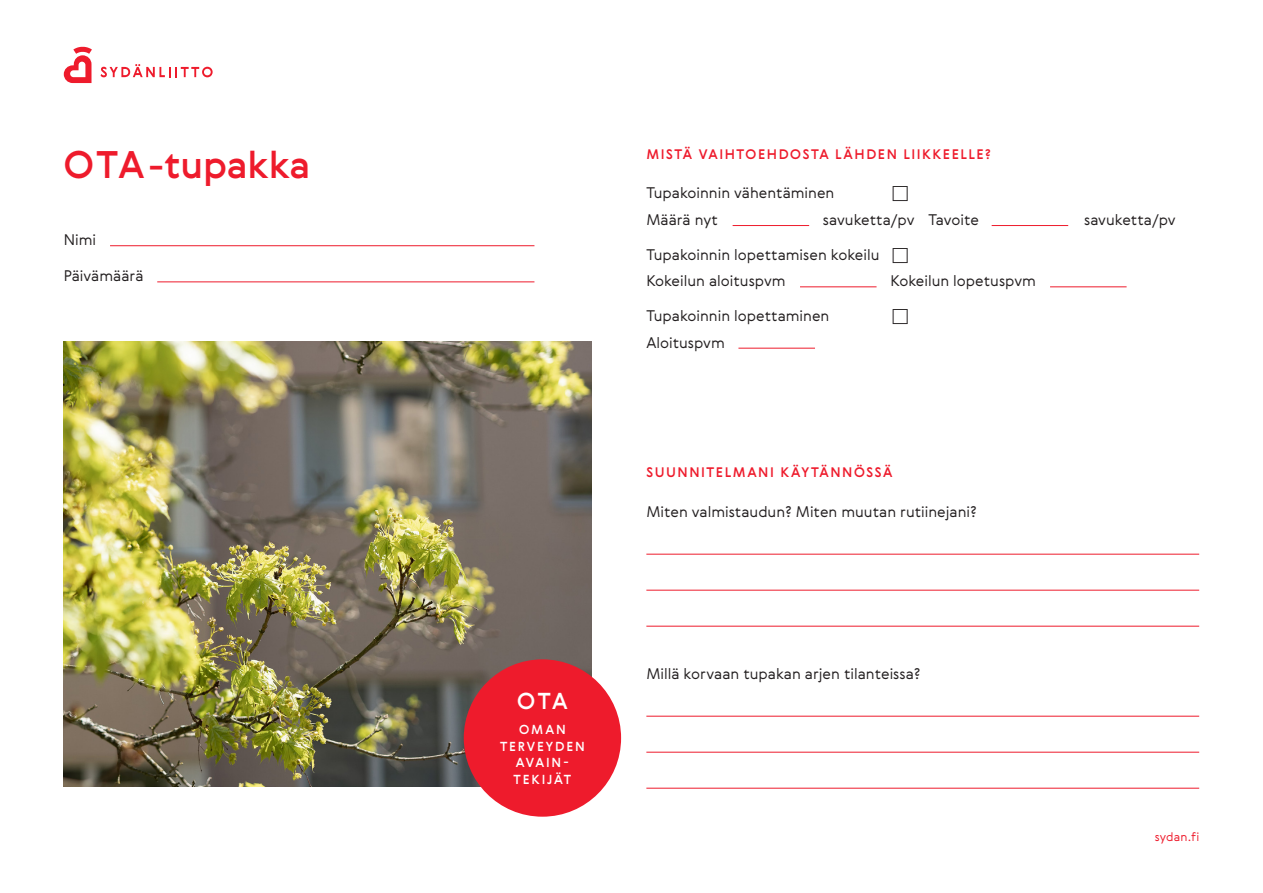
<style>
.page{position:relative;width:1263px;height:893px;background:#fff}
.page>*{position:absolute;margin:0;border:0;box-sizing:border-box;transform-origin:0 0}
.otsikot{font:500 37.5px "Gerbera";letter-spacing:-.005em;color:#ee1b2c}
.t1{font:500 22.5px "Gerbera";color:#fff}
.OTA_ruksikohdat{font:300 15px "Gerbera";color:#231f20}
._10_pt_light{font:300 15px "Gerbera";color:#231f20}
.OTA_otsikot{font:500 13.5px "Gerbera";letter-spacing:.115em;color:#ee1b2c}
.t2{font:500 12.75px/16.5px "Gerbera";letter-spacing:.145em;color:#fff;text-align:center}
.t3{font:300 12px "Gerbera";letter-spacing:.015em;color:#ee1b2c}
</style>
<div class="page">
<svg style="left:64px;top:47px;width:28px;height:36px"></svg>
<svg style="left:101px;top:64px;width:112px;height:13px"></svg>
<img style="left:64px;top:341px;width:527px;height:446px">
<hr style="left:646px;top:554px;width:553px;height:1px;background:#ee1b2c">
<hr style="left:646px;top:590px;width:553px;height:1px;background:#ee1b2c">
<hr style="left:646px;top:626px;width:553px;height:1px;background:#ee1b2c">
<hr style="left:646px;top:716px;width:553px;height:1px;background:#ee1b2c">
<hr style="left:646px;top:752px;width:553px;height:1px;background:#ee1b2c">
<hr style="left:646px;top:788px;width:553px;height:1px;background:#ee1b2c">
<hr style="left:733px;top:225px;width:76px;height:1px;background:#ee1b2c">
<hr style="left:110px;top:245px;width:424px;height:1px;background:#ee1b2c">
<hr style="left:157px;top:281px;width:377px;height:1px;background:#ee1b2c">
<div style="left:464px;top:659px;width:157px;height:158px;background:#ee1b2c;border-radius:50%"></div>
<hr style="left:800px;top:286px;width:76px;height:1px;background:#ee1b2c">
<hr style="left:992px;top:225px;width:76px;height:1px;background:#ee1b2c">
<hr style="left:1050px;top:286px;width:76px;height:1px;background:#ee1b2c">
<hr style="left:738px;top:348px;width:77px;height:1px;background:#ee1b2c">
<p class="otsikot" style="left:64px;top:139px;width:248px">OTA-tupakka</p>
<p class="OTA_otsikot" style="left:646px;top:145px;width:346px">MISTÄ VAIHTOEHDOSTA LÄHDEN LIIKKEELLE?</p>
<p class="OTA_ruksikohdat" style="left:646px;top:183px;width:189px">Tupakoinnin vähentäminen</p>
<p class="OTA_ruksikohdat" style="left:646px;top:209px;width:73px">Määrä nyt</p>
<p class="OTA_ruksikohdat" style="left:823px;top:209px;width:158px">savuketta/pv Tavoite</p>
<p class="OTA_ruksikohdat" style="left:1084px;top:209px;width:93px">savuketta/pv</p>
<p class="OTA_ruksikohdat" style="left:646px;top:244px;width:235px">Tupakoinnin lopettamisen kokeilu</p>
<p class="OTA_ruksikohdat" style="left:646px;top:271px;width:141px">Kokeilun aloituspvm</p>
<p class="OTA_ruksikohdat" style="left:891px;top:271px;width:147px">Kokeilun lopetuspvm</p>
<p class="OTA_ruksikohdat" style="left:646px;top:306px;width:185px">Tupakoinnin lopettaminen</p>
<p class="OTA_ruksikohdat" style="left:646px;top:332px;width:80px">Aloituspvm</p>
<p class="_10_pt_light" style="left:64px;top:230px;width:34px">Nimi</p>
<p class="_10_pt_light" style="left:64px;top:266px;width:81px">Päivämäärä</p>
<p class="OTA_otsikot" style="left:646px;top:463px;width:247px">SUUNNITELMANI KÄYTÄNNÖSSÄ</p>
<p class="_10_pt_light" style="left:646px;top:501px;width:332px">Miten valmistaudun? Miten muutan rutiinejani?</p>
<p class="t1" style="left:517px;top:686px;width:52px">OTA</p>
<p class="t2" style="left:500px;top:721px;width:86px">OMAN<br>TERVEYDEN<br>AVAIN-<br>TEKIJÄT</p>
<p class="_10_pt_light" style="left:646px;top:663px;width:276px">Millä korvaan tupakan arjen tilanteissa?</p>
<p class="t3" style="left:1155px;top:829px;width:46px">sydan.fi</p>
</div>
